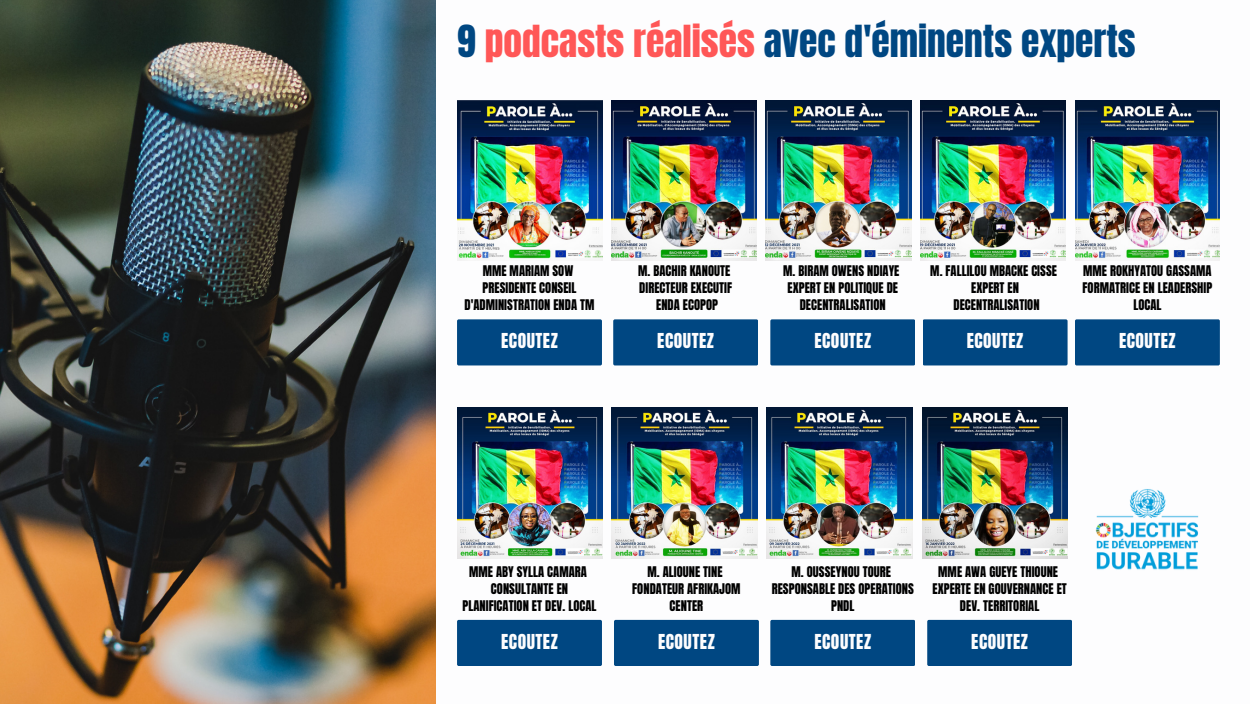
<style>
.page{position:relative;width:1250px;height:704px;background:#fff}
.page>*{position:absolute;margin:0;border:0;box-sizing:border-box;transform-origin:0 0}
.t1{font:37.5px "Anton";color:#004782}
.t2{font:17.5px "Anton";letter-spacing:.03em;color:#fdfdfe}
.t3{font:12.5px/16.9px "Anton";letter-spacing:.005em;color:#000;text-align:center}
.s1{color:#ff5757}
</style>
<div class="page">
<img style="left:0;top:0;width:435px;height:703px">
<img style="left:457px;top:101px;width:145px;height:159px">
<img style="left:612px;top:101px;width:144px;height:159px">
<img style="left:765px;top:101px;width:146px;height:159px">
<img style="left:920px;top:101px;width:146px;height:159px">
<img style="left:1075px;top:101px;width:144px;height:159px">
<div style="left:457px;top:319px;width:145px;height:46px;background:#004782;border-radius:2px"></div>
<div style="left:613px;top:319px;width:145px;height:46px;background:#004782;border-radius:2px"></div>
<div style="left:770px;top:319px;width:145px;height:46px;background:#004782;border-radius:2px"></div>
<div style="left:922px;top:319px;width:145px;height:46px;background:#004782;border-radius:2px"></div>
<div style="left:1075px;top:319px;width:145px;height:46px;background:#004782;border-radius:2px"></div>
<img style="left:457px;top:407px;width:145px;height:151px">
<img style="left:612px;top:407px;width:145px;height:151px">
<img style="left:766px;top:407px;width:147px;height:151px">
<img style="left:922px;top:407px;width:145px;height:151px">
<div style="left:457px;top:619px;width:145px;height:46px;background:#004782;border-radius:2px"></div>
<div style="left:614px;top:619px;width:145px;height:46px;background:#004782;border-radius:2px"></div>
<div style="left:927px;top:619px;width:145px;height:46px;background:#004782;border-radius:2px"></div>
<div style="left:770px;top:619px;width:145px;height:46px;background:#004782;border-radius:2px"></div>
<img style="left:1095px;top:489px;width:104px;height:81px">
<p class="t1" style="left:457px;top:14px;width:680px">9 <span class="s1">podcasts réalisés</span> avec d'éminents experts</p>
<p class="t3" style="left:483px;top:263px;width:92px">MME MARIAM SOW</p>
<p class="t3" style="left:464px;top:280px;width:131px">PRESIDENTE CONSEIL<br>D'ADMINISTRATION ENDA TM</p>
<p class="t2" style="left:501px;top:328px;width:58px">ECOUTEZ</p>
<p class="t3" style="left:638px;top:263px;width:94px">M. BACHIR KANOUTE</p>
<p class="t3" style="left:639px;top:280px;width:94px">DIRECTEUR EXECUTIF</p>
<p class="t3" style="left:656px;top:296px;width:64px">ENDA ECOPOP</p>
<p class="t2" style="left:657px;top:328px;width:58px">ECOUTEZ</p>
<p class="t3" style="left:783px;top:263px;width:118px">M. BIRAM OWENS NDIAYE</p>
<p class="t3" style="left:787px;top:280px;width:112px">EXPERT EN POLITIQUE DE<br>DECENTRALISATION</p>
<p class="t2" style="left:814px;top:328px;width:58px">ECOUTEZ</p>
<p class="t3" style="left:930px;top:263px;width:128px">M. FALLILOU MBACKE CISSE</p>
<p class="t3" style="left:971px;top:280px;width:49px">EXPERT EN</p>
<p class="t3" style="left:953px;top:296px;width:88px">DECENTRALISATION</p>
<p class="t2" style="left:966px;top:328px;width:58px">ECOUTEZ</p>
<p class="t3" style="left:1083px;top:263px;width:130px">MME ROKHYATOU GASSAMA</p>
<p class="t3" style="left:1082px;top:280px;width:131px">FORMATRICE EN LEADERSHIP<br>LOCAL</p>
<p class="t2" style="left:1119px;top:328px;width:58px">ECOUTEZ</p>
<p class="t3" style="left:469px;top:563px;width:119px">MME ABY SYLLA CAMARA</p>
<p class="t3" style="left:462px;top:580px;width:136px">CONSULTANTE EN<br>PLANIFICATION ET DEV. LOCAL</p>
<p class="t2" style="left:501px;top:628px;width:58px">ECOUTEZ</p>
<p class="t3" style="left:647px;top:563px;width:77px">M. ALIOUNE TINE</p>
<p class="t3" style="left:632px;top:580px;width:110px">FONDATEUR AFRIKAJOM<br>CENTER</p>
<p class="t2" style="left:658px;top:628px;width:58px">ECOUTEZ</p>
<p class="t3" style="left:791px;top:563px;width:101px">M. OUSSEYNOU TOURE</p>
<p class="t3" style="left:772px;top:580px;width:144px">RESPONSABLE DES OPERATIONS<br>PNDL</p>
<p class="t2" style="left:814px;top:628px;width:58px">ECOUTEZ</p>
<p class="t3" style="left:938px;top:563px;width:121px">MME AWA GUEYE THIOUNE</p>
<p class="t3" style="left:932px;top:580px;width:136px">EXPERTE EN GOUVERNANCE ET<br>DEV. TERRITORIAL</p>
<p class="t2" style="left:971px;top:628px;width:58px">ECOUTEZ</p>
</div>
